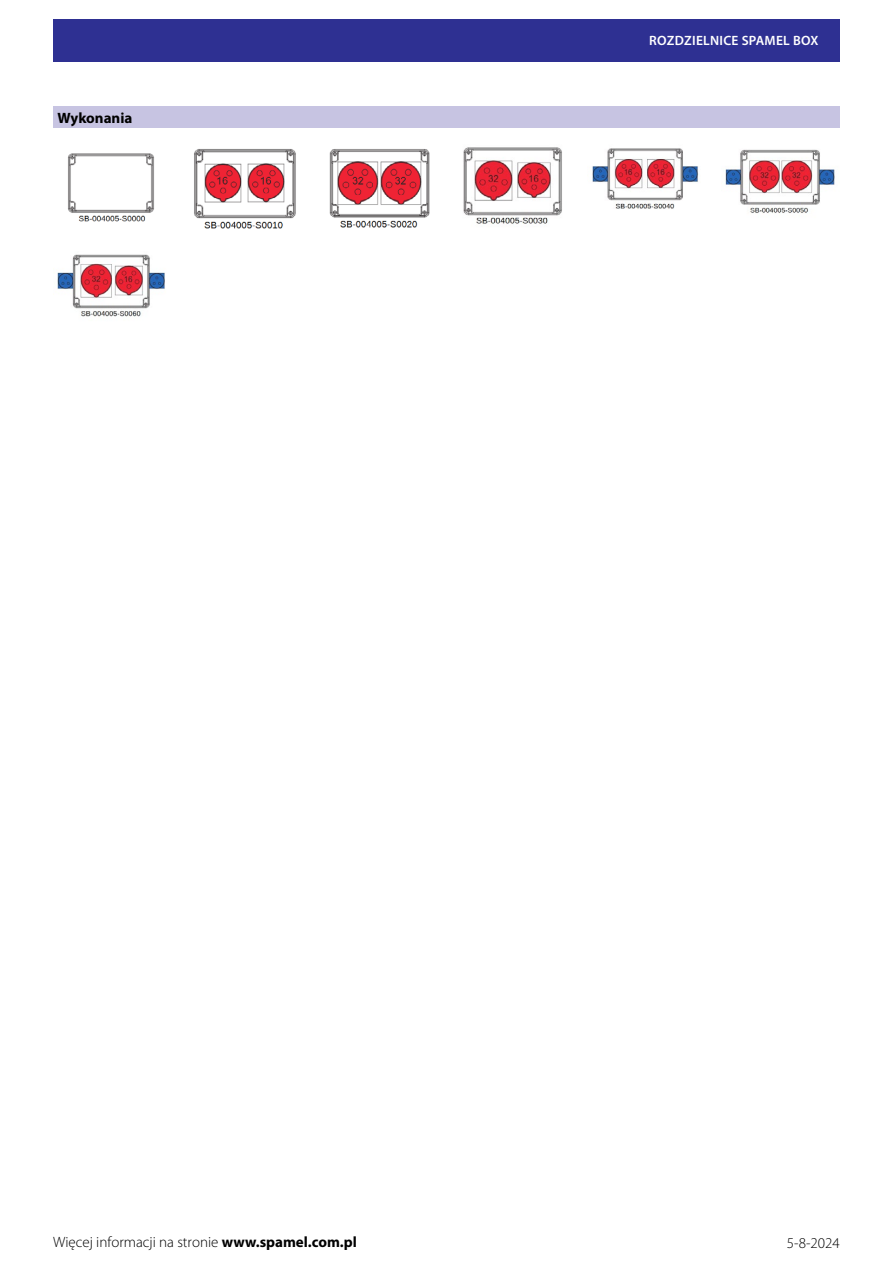
<style>
.page{position:relative;width:893px;height:1263px;background:#fff}
.page>*{position:absolute;margin:0;border:0;box-sizing:border-box;transform-origin:0 0}
.t1{font:300 15px "Myriad Pro";color:#000}
.Überschrift{font:700 15px "Myriad Pro";color:#000}
.t2{font:600 13.5px "Myriad Pro";letter-spacing:.02em;color:#fff}
.s1{font-weight:700}
</style>
<div class="page">
<div style="left:53px;top:19px;width:787px;height:43px;background:#2e3092"></div>
<img style="left:68px;top:153px;width:86px;height:69px">
<img style="left:194px;top:149px;width:102px;height:80px">
<img style="left:463px;top:147px;width:99px;height:77px">
<img style="left:592px;top:148px;width:107px;height:61px">
<img style="left:329px;top:149px;width:101px;height:79px">
<img style="left:725px;top:149px;width:110px;height:64px">
<img style="left:57px;top:254px;width:108px;height:63px">
<div style="left:53px;top:106px;width:787px;height:22px;background:#c7c4e2"></div>
<p class="Überschrift" style="left:57px;top:108px;width:77px">Wykonania</p>
<p class="t2" style="left:649px;top:32px;width:171px">ROZDZIELNICE SPAMEL BOX</p>
<p class="t1" style="left:53px;top:1234px;width:305px">Więcej informacji na stronie <span class="s1">www.spamel.com.pl</span></p>
<p class="t1" style="left:787px;top:1234px;width:54px">5-8-2024</p>
</div>
